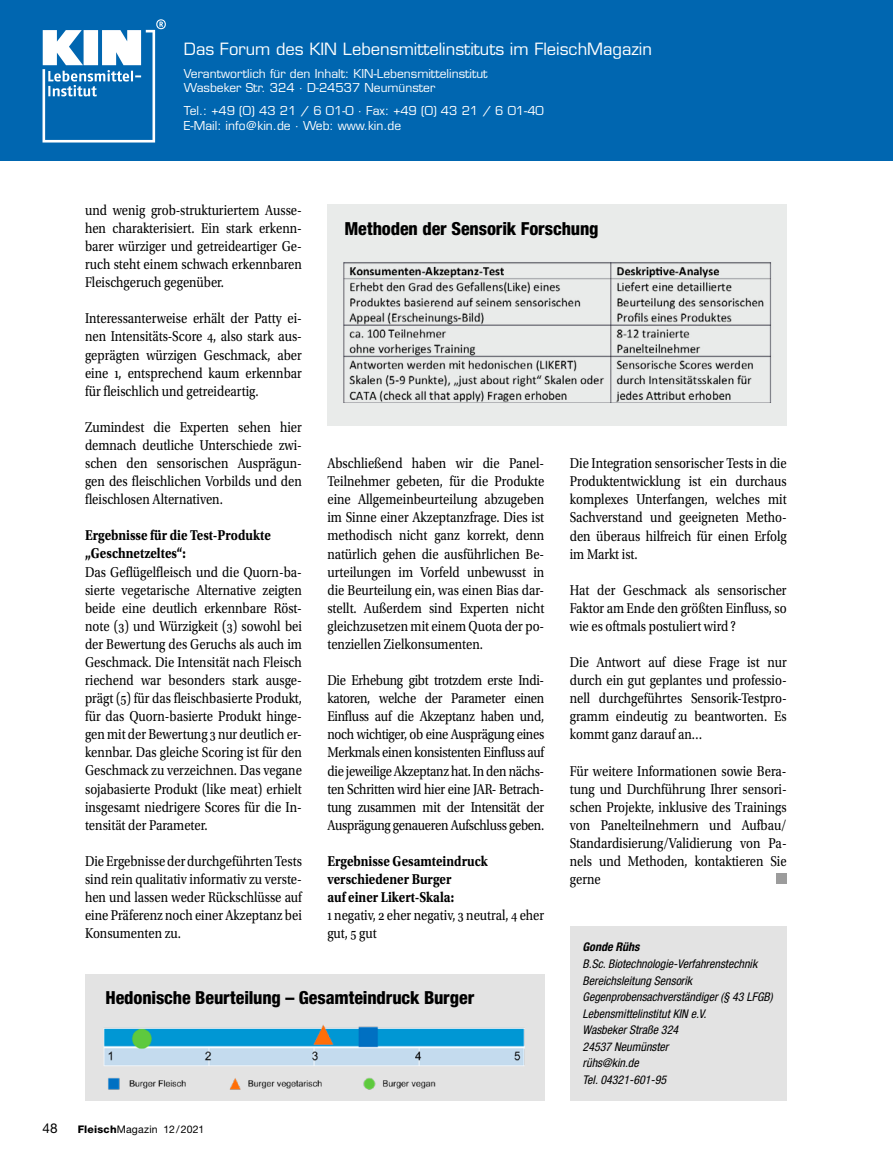
<style>
.page{position:relative;width:893px;height:1170px;background:#fff}
.page>*{position:absolute;margin:0;border:0;box-sizing:border-box;transform-origin:0 0}
.t1{font:800 condensed 18px "Helvetica Neue LT Std";letter-spacing:-.005em;color:#000}
.t2{font:16.5px "Eurostile LT Std";color:#fff}
.t3{font:15px/18px "Utopia Std";color:#000;text-align:justify;scale:.85 1}
.t4{font:700 15px/18px "Utopia Std";color:#000;scale:.85 1}
.t5{font:13.5px "Helvetica Neue LT Std";color:#000}
.t6{font:italic condensed 12px/16.5px "Helvetica Neue LT Std";color:#000}
.t7{font:12px/14.4px "Eurostile LT Std";color:#fff}
.t8{font:italic 700 condensed 12px "Helvetica Neue LT Std";color:#000}
.t9{font:10.5px "Helvetica Neue LT Std";letter-spacing:.015em;color:#000}
.s1{font-weight:800}
</style>
<div class="page">
<div style="left:570px;top:926px;width:217px;height:174px;background:#e3e3e3"></div>
<div style="left:0;top:0;width:893px;height:161px;background:#0066b0"></div>
<svg style="left:43px;top:19px;width:123px;height:123px"></svg>
<div style="left:327px;top:204px;width:460px;height:221px;background:#e9ebea"></div>
<img style="left:343px;top:262px;width:429px;height:140px">
<div style="left:85px;top:974px;width:459px;height:126px;background:#e3e3e3"></div>
<img style="left:104px;top:1025px;width:420px;height:65px">
<div style="left:776px;top:873px;width:11px;height:10px;background:#9c9c9c"></div>
<p class="t2" style="left:184px;top:39px;width:470px">Das Forum des KIN Lebensmittelinstituts im FleischMagazin</p>
<p class="t7" style="left:184px;top:66px;width:305px">Verantwortlich für den Inhalt: KIN-Lebensmittelinstitut<br>Wasbeker Str. 324 · D-24537 Neumünster</p>
<p class="t7" style="left:184px;top:104px;width:361px">Tel.: +49 (0) 43 21 / 6 01-0 · Fax: +49 (0) 43 21 / 6 01-40<br>E-Mail: info@kin.de · Web: www.kin.de</p>
<p class="t3" style="left:85px;top:201px;width:257px">und wenig grob-strukturiertem Ausse&shy;hen charakterisiert. Ein stark erkenn&shy;barer würziger und getreideartiger Ge&shy;ruch steht einem schwach erkennbaren Fleischgeruch gegenüber.</p>
<p class="t3" style="left:85px;top:309px;width:257px">Interessanterweise erhält der Patty ei&shy;nen Intensitäts-Score 4, also stark aus&shy;geprägten würzigen Geschmack, aber eine 1, entsprechend kaum erkennbar für fleischlich und getreideartig.</p>
<p class="t3" style="left:85px;top:418px;width:257px">Zumindest die Experten sehen hier demnach deutliche Unterschiede zwi&shy;schen den sensorischen Ausprägun&shy;gen des fleischlichen Vorbilds und den fleischlosen Alternativen.</p>
<p class="t4" style="left:85px;top:526px;width:220px">Ergebnisse für die Test-Produkte „Geschnetzeltes“:</p>
<p class="t3" style="left:85px;top:563px;width:257px">Das Geflügelfleisch und die Quorn-ba&shy;sierte vegetarische Alternative zeigten beide eine deutlich erkennbare Röst&shy;note (3) und Würzigkeit (3) sowohl bei der Bewertung des Geruchs als auch im Geschmack. Die Intensität nach Fleisch riechend war besonders stark ausge&shy;prägt (5) für das fleischbasierte Produkt, für das Quorn-basierte Produkt hinge&shy;gen mit der Bewertung 3 nur deutlich er&shy;kennbar. Das gleiche Scoring ist für den Geschmack zu verzeichnen. Das vegane sojabasierte Produkt (like meat) erhielt insgesamt niedrigere Scores für die In&shy;tensität der Parameter.</p>
<p class="t3" style="left:85px;top:852px;width:257px">Die Ergebnisse der durchgeführten Tests sind rein qualitativ informativ zu verste&shy;hen und lassen weder Rückschlüsse auf eine Präferenz noch einer Akzeptanz bei Konsumenten zu.</p>
<p class="t1" style="left:344px;top:217px;width:256px">Methoden der Sensorik Forschung</p>
<p class="t3" style="left:327px;top:454px;width:257px">Abschließend haben wir die Panel-Teilnehmer gebeten, für die Produkte eine Allgemeinbeurteilung abzugeben im Sinne einer Akzeptanzfrage. Dies ist methodisch nicht ganz korrekt, denn natürlich gehen die ausführlichen Be&shy;urteilungen im Vorfeld unbewusst in die Beurteilung ein, was einen Bias dar&shy;stellt. Außerdem sind Experten nicht gleichzusetzen mit einem Quota der po&shy;tenziellen Zielkonsumenten.</p>
<p class="t3" style="left:327px;top:671px;width:257px">Die Erhebung gibt trotzdem erste Indi&shy;katoren, welche der Parameter einen Einfluss auf die Akzeptanz haben und, noch wichtiger, ob eine Ausprägung eines Merkmals einen konsistenten Einfluss auf die jeweilige Akzeptanz hat. In den nächs&shy;ten Schritten wird hier eine JAR- Betrach&shy;tung zusammen mit der Intensität der Ausprägung genaueren Aufschluss geben.</p>
<p class="t4" style="left:327px;top:852px;width:191px">Ergebnisse Gesamteindruck verschiedener Burger<br>auf einer Likert-Skala:</p>
<p class="t3" style="left:327px;top:906px;width:257px">1 negativ, 2 eher negativ, 3 neutral, 4 eher gut, 5 gut</p>
<p class="t3" style="left:570px;top:454px;width:257px">Die Integration sensorischer Tests in die Produktentwicklung ist ein durchaus komplexes Unterfangen, welches mit Sachverstand und geeigneten Metho&shy;den überaus hilfreich für einen Erfolg im Markt ist.</p>
<p class="t3" style="left:570px;top:581px;width:257px">Hat der Geschmack als sensorischer Faktor am Ende den größten Einfluss, so wie es oftmals postuliert wird ?</p>
<p class="t3" style="left:570px;top:653px;width:257px">Die Antwort auf diese Frage ist nur durch ein gut geplantes und professio&shy;nell durchgeführtes Sensorik-Testpro&shy;gramm eindeutig zu beantworten. Es kommt ganz darauf an…</p>
<p class="t3" style="left:570px;top:761px;width:257px">Für weitere Informationen sowie Bera&shy;tung und Durchführung Ihrer sensori&shy;schen Projekte, inklusive des Trainings von Panelteilnehmern und Aufbau/ Standardisierung/Validierung von Pa&shy;nels und Methoden, kontaktieren Sie gerne</p>
<p class="t8" style="left:583px;top:939px;width:58px">Gonde Rühs</p>
<p class="t6" style="left:583px;top:955px;width:192px">B.Sc. Biotechnologie-Verfahrenstechnik<br>Bereichsleitung Sensorik<br>Gegenprobensachverständiger (§ 43 LFGB)<br>Lebensmittelinstitut KIN e.V.<br>Wasbeker Straße 324<br>24537 Neumünster<br>rühs@kin.de<br>Tel. 04321-601-95</p>
<p class="t1" style="left:105px;top:986px;width:370px">Hedonische Beurteilung – Gesamteindruck Burger</p>
<p class="t5" style="left:43px;top:1119px;width:14px">48</p>
<p class="t9" style="left:78px;top:1122px;width:128px"><span class="s1">Fleisch</span>Magazin 12/2021</p>
</div>
